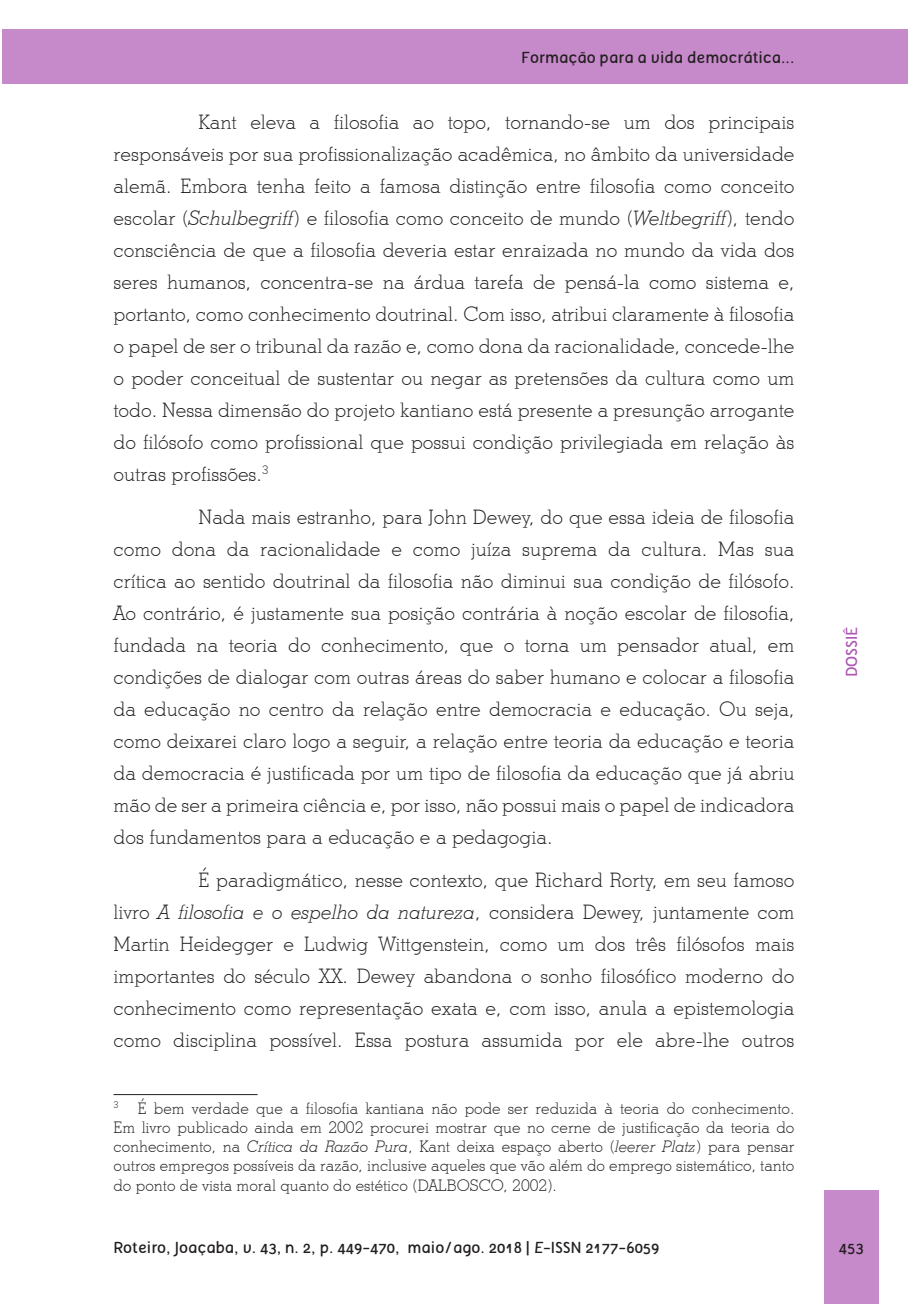
<style>
.page{position:relative;width:908px;height:1304px;background:#fff}
.page>*{position:absolute;margin:0;border:0;box-sizing:border-box;transform-origin:0 0}
.Texto{font:300 20px/32px "Stymie BT";color:#231f20;text-align:justify}
.nota_de_rodapé_com_n{font:300 16px/19.2px "Stymie BT";color:#231f20;text-align:justify}
.t1{font:16px "Tellural";color:#231f20}
.t2{font:16px "Tellural";color:#ad57b3}
.s1{font-style:italic}
</style>
<div class="page">
<div style="left:2px;top:29px;width:905px;height:55px;background:#c689ca"></div>
<div style="left:823px;top:1191px;width:55px;height:113px;background:#c689ca"></div>
<hr style="left:113px;top:1094px;width:144px;height:1px;background:#231f20">
<p class="t1" style="left:521px;top:48px;width:274px">Formação para a vida democrática...</p>
<p class="Texto" style="left:113px;top:105px;width:682px;text-indent:85px">Kant eleva a filosofia ao topo, tornando-se um dos principais responsáveis por sua profissionalização acadêmica, no âmbito da universidade alemã. Embora tenha feito a famosa distinção entre filosofia como conceito escolar (<span class="s1">Schulbegriff</span>) e filosofia como conceito de mundo (<span class="s1">Weltbegriff</span>), tendo consciência de que a filosofia deveria estar enraizada no mundo da vida dos seres humanos, concentra-se na árdua tarefa de pensá-la como sistema e, portanto, como conhecimento doutrinal. Com isso, atribui claramente à filosofia o papel de ser o tribunal da razão e, como dona da racionalidade, concede-lhe o poder conceitual de sustentar ou negar as pretensões da cultura como um todo. Nessa dimensão do projeto kantiano está presente a presunção arrogante do filósofo como profissional que possui condição privilegiada em relação às outras profissões.<sup>3</sup></p>
<p class="Texto" style="left:113px;top:501px;width:682px;text-indent:85px">Nada mais estranho, para John Dewey, do que essa ideia de filosofia como dona da racionalidade e como juíza suprema da cultura. Mas sua crítica ao sentido doutrinal da filosofia não diminui sua condição de filósofo.<br>Ao contrário, é justamente sua posição contrária à noção escolar de filosofia, fundada na teoria do conhecimento, que o torna um pensador atual, em condições de dialogar com outras áreas do saber humano e colocar a filosofia da educação no centro da relação entre democracia e educação. Ou seja, como deixarei claro logo a seguir, a relação entre teoria da educação e teoria da democracia é justificada por um tipo de filosofia da educação que já abriu mão de ser a primeira ciência e, por isso, não possui mais o papel de indicadora dos fundamentos para a educação e a pedagogia.</p>
<p class="Texto" style="left:113px;top:864px;width:682px;text-indent:85px">É paradigmático, nesse contexto, que Richard Rorty, em seu famoso livro <span class="s1">A filosofia e o espelho da natureza</span>, considera Dewey, juntamente com Martin Heidegger e Ludwig Wittgenstein, como um dos três filósofos mais importantes do século XX. Dewey abandona o sonho filosófico moderno do conhecimento como representação exata e, com isso, anula a epistemologia como disciplina possível. Essa postura assumida por ele abre-lhe outros</p>
<p class="nota_de_rodapé_com_n" style="left:113px;top:1098px;width:682px"><sup>3</sup> É bem verdade que a filosofia kantiana não pode ser reduzida à teoria do conhecimento.<br>Em livro publicado ainda em 2002 procurei mostrar que no cerne de justificação da teoria do conhecimento, na <span class="s1">Crítica da Razão Pura</span>, Kant deixa espaço aberto (<span class="s1">leerer Platz</span>) para pensar outros empregos possíveis da razão, inclusive aqueles que vão além do emprego sistemático, tanto do ponto de vista moral quanto do estético (DALBOSCO, 2002).</p>
<p class="t2" style="left:842px;top:677px;width:52px;rotate:-90deg">DOSSIÊ</p>
<p class="t1" style="left:113px;top:1239px;width:547px">Roteiro, Joaçaba, v. 43, n. 2, p. 449-470, maio/ago. 2018 | <span class="s1">E</span>-ISSN 2177-6059</p>
<p class="t1" style="left:838px;top:1239px;width:26px">453</p>
</div>
